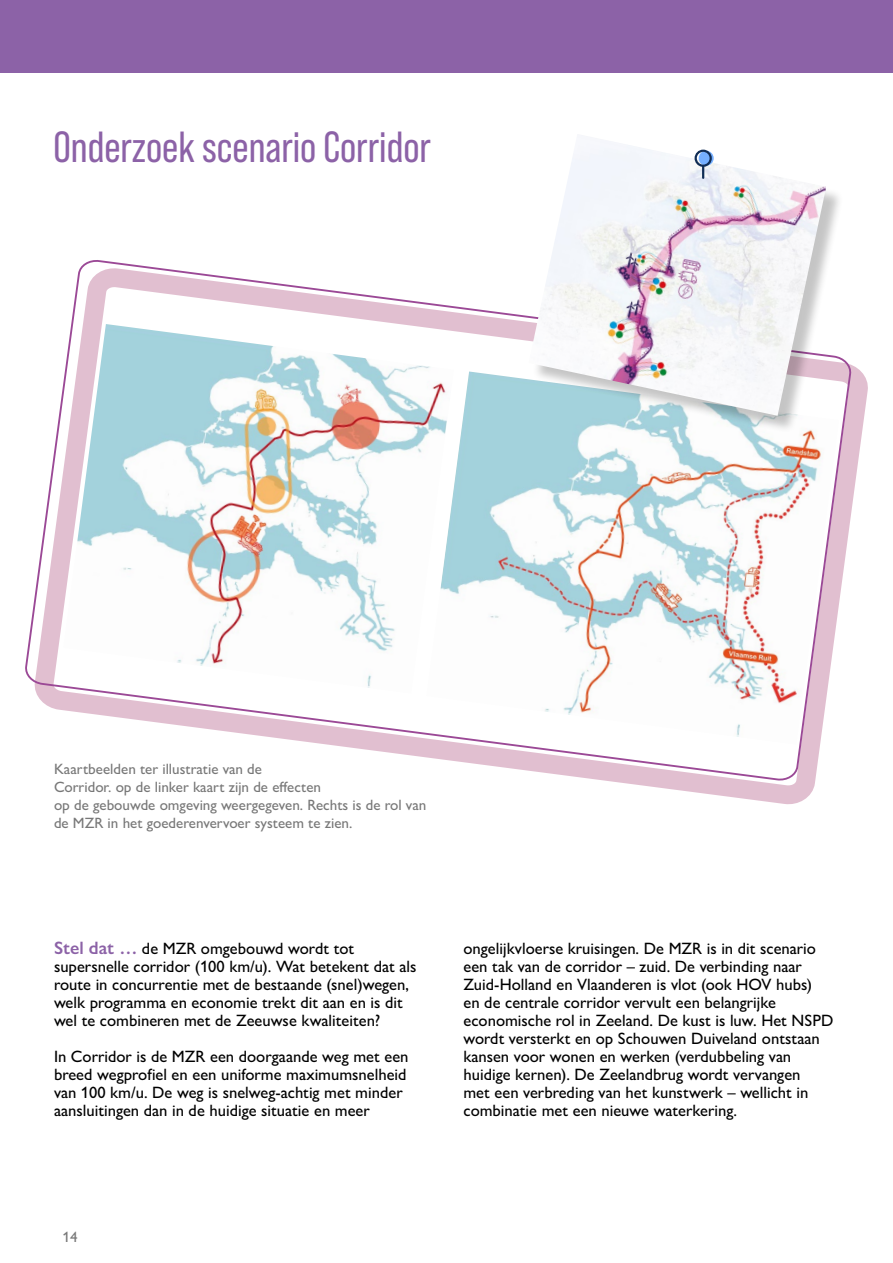
<style>
.page{position:relative;width:893px;height:1263px;background:#fff}
.page>*{position:absolute;margin:0;border:0;box-sizing:border-box;transform-origin:0 0}
.t1{font:43.5px "Bebas Neue Pro";color:#8c62a7}
.t2{font:500 16.5px/18px "Gill Sans Nova";color:#000}
.t3{font:500 15px/18px "Gill Sans Nova";color:#787878}
.s1{font-weight:600;font-size:18px;color:#8c62a7}
</style>
<div class="page">
<svg style="left:624px;top:366px;width:244px;height:439px"></svg>
<svg style="left:25px;top:260px;width:828px;height:523px"></svg>
<img style="left:63px;top:324px;width:391px;height:369px">
<img style="left:426px;top:371px;width:413px;height:374px">
<div style="left:532px;top:137px;width:312px;height:297px;background:#000;opacity:.23"></div>
<img style="left:529px;top:137px;width:297px;height:279px">
<svg style="left:699px;top:151px;width:15px;height:15px"></svg>
<svg style="left:695px;top:150px;width:17px;height:29px"></svg>
<div style="left:0;top:0;width:893px;height:72px;background:#8c62a7"></div>
<h1 class="t1" style="left:54px;top:122px;width:379px">Onderzoek scenario Corridor</h1>
<p class="t3" style="left:54px;top:760px;width:374px">Kaartbeelden ter illustratie van de<br>Corridor. op de linker kaart zin de efecten<br>op de gebouwde omgeving weergegeven. Rechts is de rol van de MZR in het goederenvervoer systeem te zien.</p>
<p class="t2" style="left:54px;top:939px;width:364px"><span class="s1">Stel dat …</span> de MZR omgebouwd wordt tot supersnelle corridor (100 km/u). Wat betekent dat als route in concurrentie met de bestaande (snel)wegen, welk programma en economie trekt dit aan en is dit wel te combineren met de Zeeuwse kwaliteiten?</p>
<p class="t2" style="left:54px;top:1047px;width:356px">In Corridor is de MZR een doorgaande weg met een breed wegprofel en een uniforme maximumsnelheid van 100 km/u. De weg is snelweg-achtig met minder aansluitingen dan in de huidige situatie en meer</p>
<p class="t2" style="left:463px;top:939px;width:371px">ongelikvloerse kruisingen. De MZR is in dit scenario een tak van de corridor – zuid. De verbinding naar Zuid-Holland en Vlaanderen is vlot (ook HOV hubs)<br>en de centrale corridor vervult een belangrike economische rol in Zeeland. De kust is luw. Het NSPD wordt versterkt en op Schouwen Duiveland ontstaan kansen voor wonen en werken (verdubbeling van huidige kernen). De Zeelandbrug wordt vervangen<br>met een verbreding van het kunstwerk – wellicht in combinatie met een nieuwe waterkering.</p>
<p class="t3" style="left:63px;top:1228px;width:16px">14</p>
</div>
